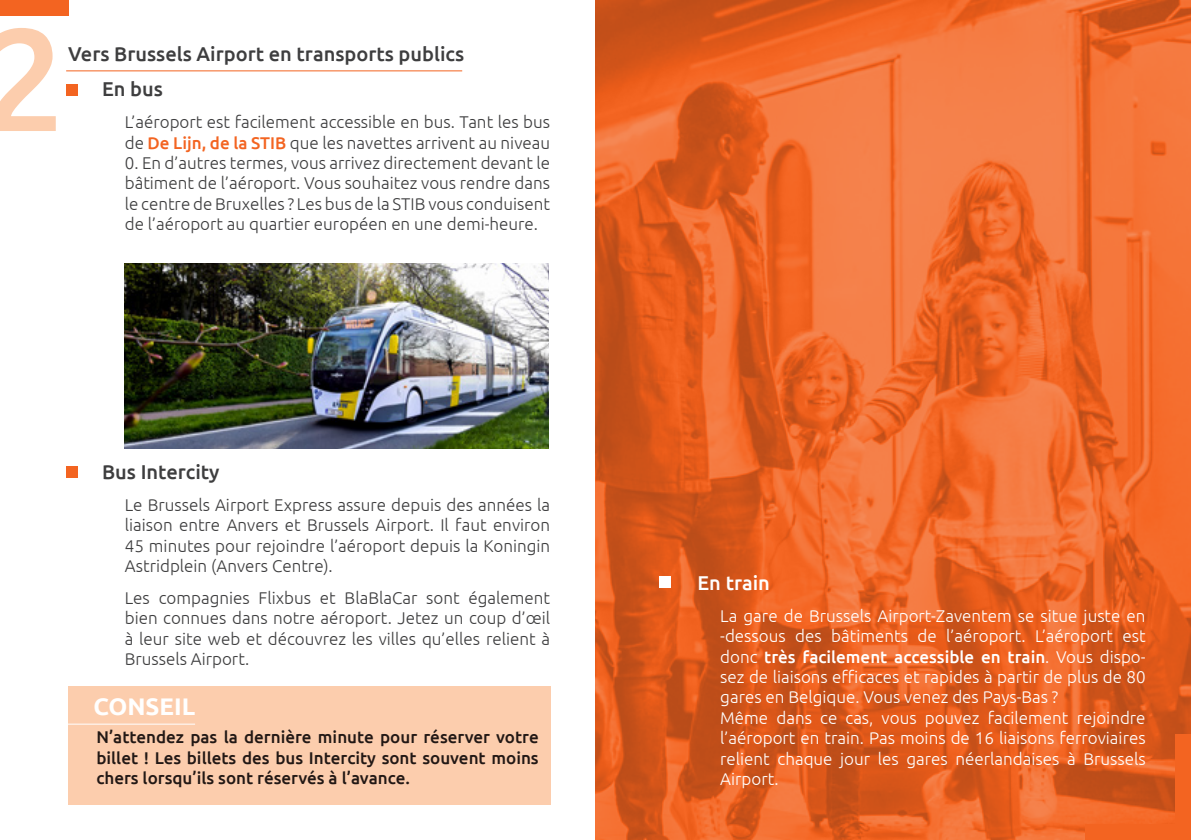
<style>
.page{position:relative;width:1191px;height:840px;background:#fff}
.page>*{position:absolute;margin:0;border:0;box-sizing:border-box;transform-origin:0 0}
.t1{font:500 145.2px "Ubuntu";color:#fccdad}
.t2{font:700 24px "Ubuntu";color:#fff}
.t3{font:500 20px/35.4px "Ubuntu";color:#3e3e3f}
.t4{font:500 20px "Ubuntu";color:#fff}
.t5{font:300 17px/20.4px "Ubuntu";color:#3e3e3f;text-align:justify}
.t6{font:300 17px/20.4px "Ubuntu";color:#fff}
.t7{font:500 17px/20.4px "Ubuntu";color:#231f20;text-align:justify}
.s1{font-weight:500;color:#f36421}
.s2{font-weight:500}
</style>
<div class="page">
<img style="left:595px;top:0;width:596px;height:839px">
<div style="left:1085px;top:824px;width:106px;height:15px;background:#f36421"></div>
<div style="left:1175px;top:733px;width:16px;height:106px;background:#f36421"></div>
<hr style="left:66px;top:70px;width:396px;height:1px;background:#f36421">
<div style="left:66px;top:84px;width:11px;height:12px;background:#f36421"></div>
<div style="left:66px;top:466px;width:11px;height:11px;background:#f36421"></div>
<div style="left:659px;top:576px;width:11px;height:11px;background:#fff"></div>
<div style="left:0;top:0;width:68px;height:15px;background:#f36421"></div>
<img style="left:124px;top:263px;width:424px;height:185px">
<div style="left:68px;top:686px;width:482px;height:118px;background:#fccdad"></div>
<hr style="left:57px;top:723px;width:138px;height:1px;background:#fff">
<h1 class="t1" style="left:-17px;top:-13px;width:84px">2</h1>
<p class="t3" style="left:102px;top:35px;width:364px;text-indent:-34px">Vers Brussels Airport en transports publics<br>En bus</p>
<p class="t5" style="left:125px;top:111px;width:427px">L’aéroport est facilement accessible en bus. Tant les bus de <span class="s1">De Lijn, de la STIB</span> que les navettes arrivent au niveau</p>
<p class="t5" style="left:125px;top:152px;width:427px">0. En d’autres termes, vous arrivez directement devant le bâtiment de l’aéroport. Vous souhaitez vous rendre dans le centre de Bruxelles ? Les bus de la STIB vous conduisent de l’aéroport au quartier européen en une demi-heure.</p>
<p class="t3" style="left:102px;top:453px;width:119px">Bus Intercity</p>
<p class="t5" style="left:125px;top:494px;width:427px">Le Brussels Airport Express assure depuis des années la liaison entre Anvers et Brussels Airport. Il faut environ 45 minutes pour rejoindre l’aéroport depuis la Koningin Astridplein (Anvers Centre).</p>
<p class="t5" style="left:125px;top:587px;width:427px">Les compagnies Flixbus et BlaBlaCar sont également bien connues dans notre aéroport. Jetez un coup d’œil à leur site web et découvrez les villes qu’elles relient à Brussels Airport.</p>
<h2 class="t2" style="left:94px;top:691px;width:103px">CONSEIL</h2>
<p class="t7" style="left:96px;top:726px;width:444px">N’attendez pas la dernière minute pour réserver votre billet ! Les billets des bus Intercity sont souvent moins chers lorsqu’ils sont réservés à l’avance.</p>
<p class="t4" style="left:697px;top:569px;width:74px">En train</p>
<p class="t6" style="left:720px;top:604px;width:427px">La gare de Brussels Airport-Zaventem se situe juste en -dessous des bâtiments de l’aéroport. L’aéroport est donc <span class="s2">très facilement accessible en train</span>. Vous dispo&shy;sez de liaisons efficaces et rapides à partir de plus de 80 gares en Belgique. Vous venez des Pays-Bas ?<br>Même dans ce cas, vous pouvez facilement rejoindre l’aéroport en train. Pas moins de 16 liaisons ferroviaires relient chaque jour les gares néerlandaises à Brussels Airport.</p>
</div>
